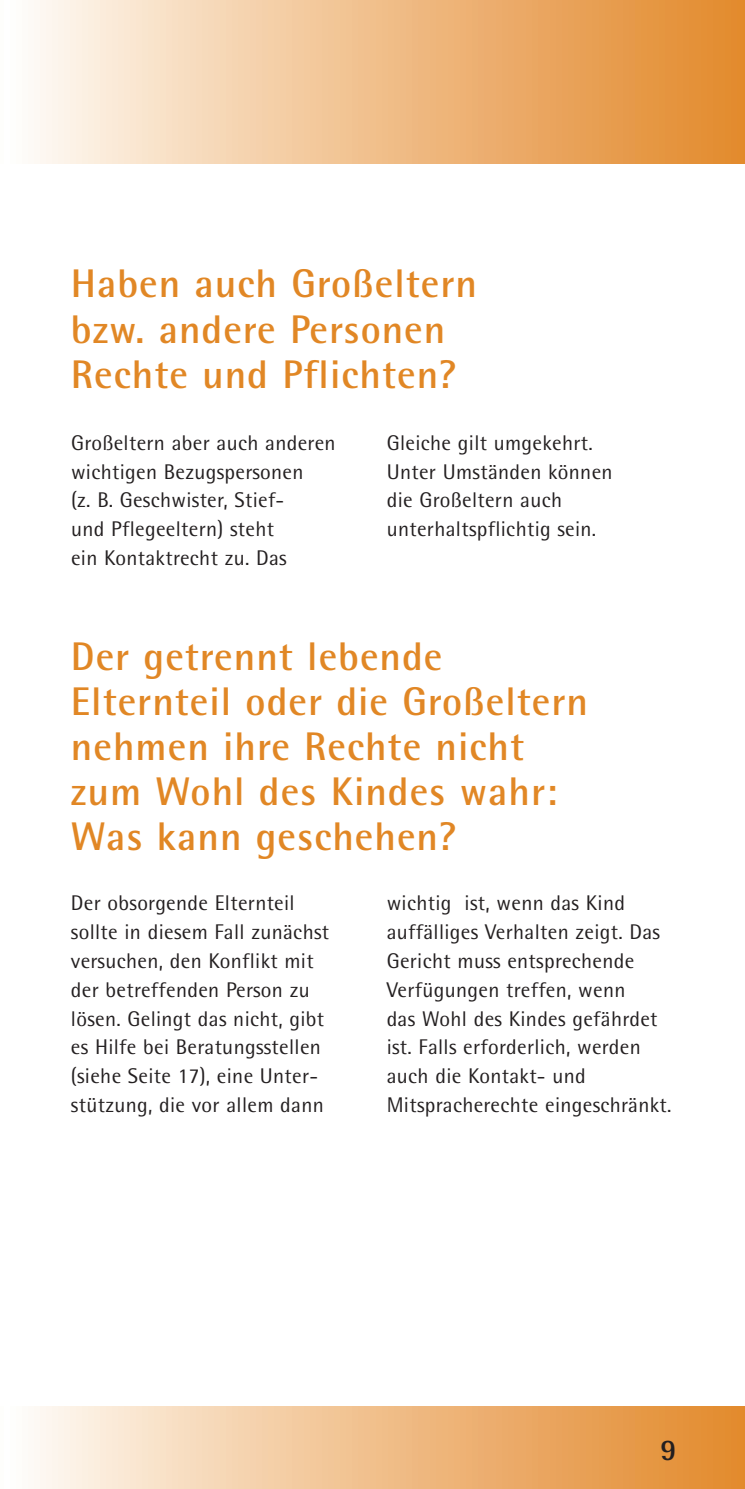
<style>
.page{position:relative;width:745px;height:1489px;background:#fff}
.page>*{position:absolute;margin:0;border:0;box-sizing:border-box;transform-origin:0 0}
.t1{font:700 40px/45px "Rotis Semi Sans Pro";letter-spacing:.025em;color:#e18725}
.t2{font:700 30px "Rotis Semi Sans Pro";color:#231f20}
.t3{font:21.25px/28.8px "Rotis Semi Sans Pro";letter-spacing:.015em;color:#231f20}
</style>
<div class="page">
<div style="left:0;top:1406px;width:744px;height:82px;background:linear-gradient(to right,#fffbf7,#e28728)"></div>
<div style="left:0;top:0;width:744px;height:163px;background:linear-gradient(to right,#fffbf7,#e28728)"></div>
<h1 class="t1" style="left:71px;top:261px;width:407px">Haben auch Großeltern bzw. andere Personen<br>Rechte und Pflichten?</h1>
<p class="t3" style="left:71px;top:428px;width:266px">Großeltern aber auch anderen wichtigen Bezugspersonen<br>(z. B. Geschwister, Stief-<br>und Pflegeeltern) steht<br>ein Kontaktrecht zu. Das</p>
<p class="t3" style="left:386px;top:428px;width:227px">Gleiche gilt umgekehrt.<br>Unter Umständen können die Großeltern auch unterhaltspflichtig sein.</p>
<h1 class="t1" style="left:71px;top:633px;width:518px">Der getrennt lebende<br>Elternteil oder die Großeltern nehmen ihre Rechte nicht zum Wohl des Kindes wahr:<br>Was kann geschehen?</h1>
<p class="t3" style="left:71px;top:889px;width:259px">Der obsorgende Elternteil sollte in diesem Fall zunächst versuchen, den Konflikt mit der betreffenden Person zu lösen. Gelingt das nicht, gibt es Hilfe bei Beratungsstellen (siehe Seite 17), eine Unter&shy;stützung, die vor allem dann</p>
<p class="t3" style="left:386px;top:889px;width:286px">wichtig ist, wenn das Kind auffälliges Verhalten zeigt. Das<br>Gericht muss entsprechende<br>Verfügungen treffen, wenn<br>das Wohl des Kindes gefährdet ist. Falls erforderlich, werden auch die Kontakt- und<br>Mitspracherechte eingeschränkt.</p>
<h2 class="t2" style="left:659px;top:1430px;width:18px">9</h2>
</div>
